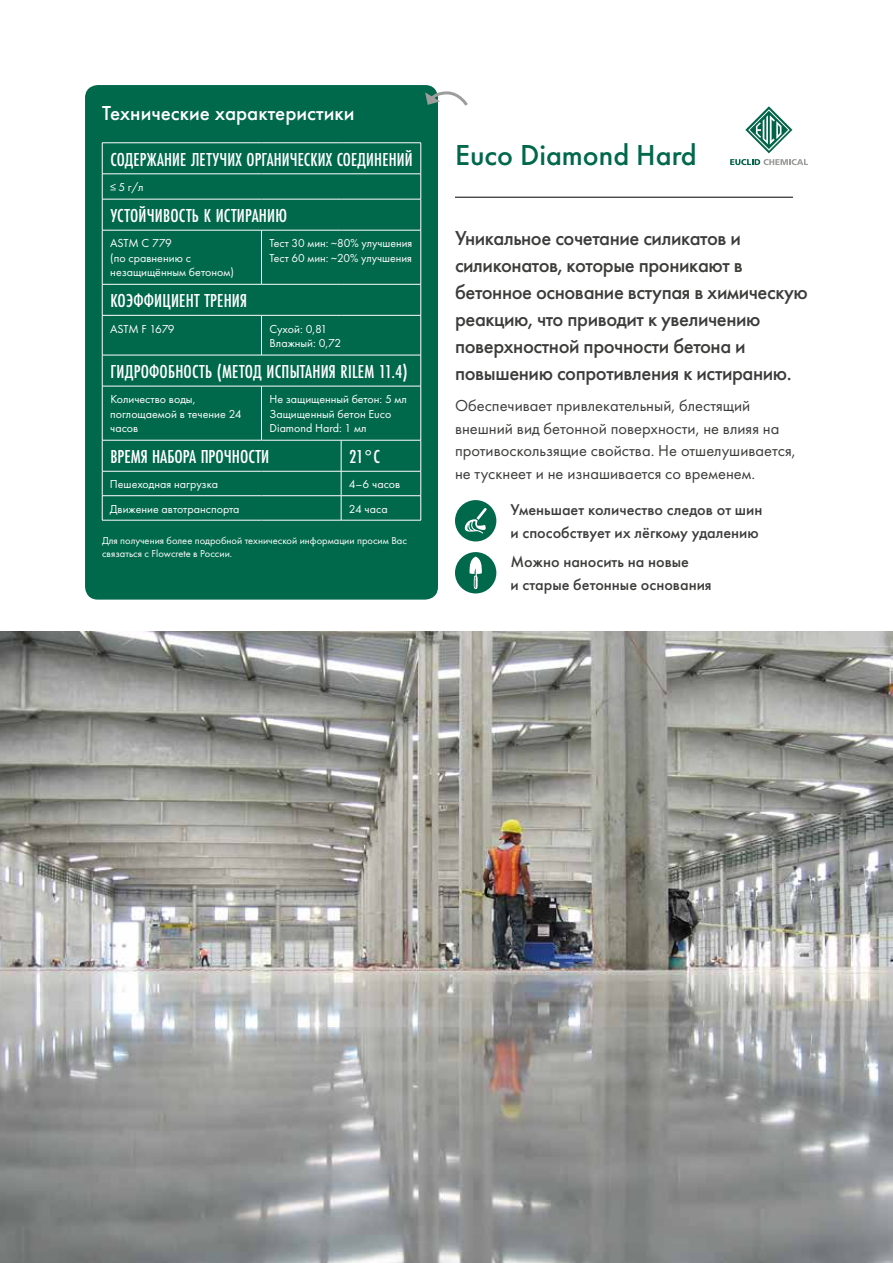
<style>
.page{position:relative;width:893px;height:1263px;background:#fff}
.page>*{position:absolute;margin:0;border:0;box-sizing:border-box;transform-origin:0 0}
.t1{font:500 30px "Futura PT";color:#00684b}
.t2{font:500 21px/27px "Futura PT";letter-spacing:-.02em;color:#3c3c3b}
.t3{font:500 21px "Futura PT";color:#fff}
.t4{font:500 19.5px "Futura PT Cond";letter-spacing:.01em;color:#fff}
.t5{font:16.5px/22.5px "Futura PT";color:#3c3c3b}
.t6{font:500 16.2px/23px "Futura PT";color:#3c3c3b}
.t7{font:12px/14.4px "Futura PT";color:#fff}
.t8{font:12px "Futura PT";letter-spacing:-.035em;color:#fff}
.t9{font:10.5px/12.6px "Futura PT";color:#fff}
</style>
<div class="page">
<div style="left:85px;top:85px;width:353px;height:515px;background:#00684b;border-radius:13px"></div>
<hr style="left:102px;top:143px;width:159px;height:1px;background:#fff">
<hr style="left:102px;top:143px;width:1px;height:31px;background:#fff">
<hr style="left:261px;top:143px;width:80px;height:1px;background:#fff">
<hr style="left:341px;top:143px;width:80px;height:1px;background:#fff">
<hr style="left:421px;top:143px;width:1px;height:31px;background:#fff">
<hr style="left:102px;top:174px;width:159px;height:1px;background:#fff">
<svg style="left:102px;top:174px;width:1px;height:25px"></svg>
<hr style="left:261px;top:174px;width:80px;height:1px;background:#fff">
<hr style="left:341px;top:174px;width:80px;height:1px;background:#fff">
<svg style="left:421px;top:174px;width:1px;height:25px"></svg>
<hr style="left:102px;top:199px;width:159px;height:1px;background:#fff">
<hr style="left:102px;top:199px;width:1px;height:31px;background:#fff">
<hr style="left:261px;top:199px;width:80px;height:1px;background:#fff">
<hr style="left:341px;top:199px;width:80px;height:1px;background:#fff">
<hr style="left:421px;top:199px;width:1px;height:31px;background:#fff">
<hr style="left:102px;top:230px;width:159px;height:1px;background:#fff">
<hr style="left:102px;top:230px;width:1px;height:54px;background:#fff">
<hr style="left:261px;top:230px;width:80px;height:1px;background:#fff">
<hr style="left:261px;top:230px;width:1px;height:54px;background:#fff">
<hr style="left:341px;top:230px;width:80px;height:1px;background:#fff">
<hr style="left:421px;top:230px;width:1px;height:54px;background:#fff">
<hr style="left:102px;top:284px;width:159px;height:1px;background:#fff">
<hr style="left:102px;top:284px;width:1px;height:31px;background:#fff">
<hr style="left:261px;top:284px;width:80px;height:1px;background:#fff">
<hr style="left:341px;top:284px;width:80px;height:1px;background:#fff">
<hr style="left:421px;top:284px;width:1px;height:31px;background:#fff">
<hr style="left:102px;top:315px;width:159px;height:1px;background:#fff">
<hr style="left:102px;top:315px;width:1px;height:40px;background:#fff">
<hr style="left:261px;top:315px;width:80px;height:1px;background:#fff">
<hr style="left:261px;top:315px;width:1px;height:40px;background:#fff">
<hr style="left:341px;top:315px;width:80px;height:1px;background:#fff">
<hr style="left:421px;top:315px;width:1px;height:40px;background:#fff">
<hr style="left:102px;top:355px;width:159px;height:1px;background:#fff">
<hr style="left:102px;top:355px;width:1px;height:31px;background:#fff">
<hr style="left:261px;top:355px;width:80px;height:1px;background:#fff">
<hr style="left:341px;top:355px;width:80px;height:1px;background:#fff">
<hr style="left:421px;top:355px;width:1px;height:31px;background:#fff">
<hr style="left:102px;top:386px;width:159px;height:1px;background:#fff">
<hr style="left:102px;top:386px;width:1px;height:54px;background:#fff">
<hr style="left:261px;top:386px;width:80px;height:1px;background:#fff">
<hr style="left:261px;top:386px;width:1px;height:54px;background:#fff">
<hr style="left:341px;top:386px;width:80px;height:1px;background:#fff">
<hr style="left:421px;top:386px;width:1px;height:54px;background:#fff">
<hr style="left:102px;top:440px;width:159px;height:1px;background:#fff">
<hr style="left:102px;top:440px;width:1px;height:31px;background:#fff">
<hr style="left:261px;top:440px;width:80px;height:1px;background:#fff">
<hr style="left:341px;top:440px;width:80px;height:1px;background:#fff">
<hr style="left:341px;top:440px;width:1px;height:31px;background:#fff">
<hr style="left:421px;top:440px;width:1px;height:31px;background:#fff">
<hr style="left:102px;top:471px;width:159px;height:1px;background:#fff">
<hr style="left:261px;top:471px;width:80px;height:1px;background:#fff">
<hr style="left:102px;top:495px;width:159px;height:1px;background:#fff">
<svg style="left:102px;top:471px;width:1px;height:49px"></svg>
<hr style="left:261px;top:495px;width:80px;height:1px;background:#fff">
<hr style="left:341px;top:495px;width:80px;height:1px;background:#fff">
<svg style="left:341px;top:472px;width:1px;height:48px"></svg>
<svg style="left:421px;top:471px;width:1px;height:49px"></svg>
<hr style="left:102px;top:520px;width:159px;height:1px;background:#fff">
<hr style="left:261px;top:520px;width:80px;height:1px;background:#fff">
<hr style="left:341px;top:520px;width:80px;height:1px;background:#fff">
<hr style="left:341px;top:471px;width:80px;height:1px;background:#fff">
<img style="left:0;top:631px;width:893px;height:632px">
<svg style="left:425px;top:90px;width:43px;height:16px"></svg>
<hr style="left:455px;top:197px;width:338px;height:1px;background:#000">
<div style="left:455px;top:500px;width:41px;height:41px;background:#00684b;border-radius:50%"></div>
<svg style="left:465px;top:508px;width:22px;height:25px"></svg>
<div style="left:455px;top:552px;width:41px;height:41px;background:#00684b;border-radius:50%"></div>
<svg style="left:469px;top:557px;width:13px;height:32px"></svg>
<svg style="left:745px;top:106px;width:47px;height:47px"></svg>
<svg style="left:730px;top:159px;width:78px;height:6px"></svg>
<h2 class="t3" style="left:102px;top:100px;width:254px">Технические характеристики</h2>
<h3 class="t4" style="left:110px;top:148px;width:304px">СОДЕРЖАНИЕ ЛЕТУЧИХ ОРГАНИЧЕСКИХ СОЕДИНЕНИЙ</h3>
<p class="t7" style="left:110px;top:180px;width:35px">≤ 5 г/л</p>
<h3 class="t4" style="left:110px;top:204px;width:178px">УСТОЙЧИВОСТЬ К ИСТИРАНИЮ</h3>
<p class="t7" style="left:110px;top:236px;width:125px">ASTM C 779<br>(по сравнению с незащищённым бетоном)</p>
<p class="t7" style="left:270px;top:236px;width:144px">Тест 30 мин: ~80% улучшения<br>Тест 60 мин: ~20% улучшения</p>
<h3 class="t4" style="left:110px;top:289px;width:138px">КОЭФФИЦИЕНТ ТРЕНИЯ</h3>
<p class="t8" style="left:110px;top:321px;width:66px">ASTM F 1679</p>
<p class="t7" style="left:270px;top:321px;width:73px">Сухой: 0,81<br>Влажный: 0,72</p>
<h3 class="t4" style="left:110px;top:360px;width:299px">ГИДРОФОБНОСТЬ (МЕТОД ИСПЫТАНИЯ RILEM 11.4)</h3>
<p class="t7" style="left:110px;top:392px;width:133px">Количество воды, поглощаемой в течение 24 часов</p>
<p class="t7" style="left:270px;top:392px;width:139px">Не защищенный бетон: 5 мл<br>Защищенный бетон Euco<br>Diamond Hard: 1 мл</p>
<h3 class="t4" style="left:110px;top:445px;width:160px">ВРЕМЯ НАБОРА ПРОЧНОСТИ</h3>
<h3 class="t4" style="left:349px;top:445px;width:32px">21°C</h3>
<p class="t7" style="left:110px;top:477px;width:110px">Пешеходная нагрузка</p>
<p class="t7" style="left:349px;top:477px;width:53px">4–6 часов</p>
<p class="t7" style="left:110px;top:501px;width:131px">Движение автотранспорта</p>
<p class="t7" style="left:349px;top:501px;width:40px">24 часа</p>
<p class="t9" style="left:102px;top:534px;width:306px">Для получения более подробной технической информации просим Вас связаться с Flowcrete в России.</p>
<h1 class="t1" style="left:455px;top:137px;width:243px">Euco Diamond Hard</h1>
<h2 class="t2" style="left:455px;top:225px;width:354px">Уникальное сочетание силикатов и силиконатов, которые проникают в бетонное основание вступая в химическую реакцию, что приводит к увеличению поверхностной прочности бетона и повышению сопротивления к истиранию.</h2>
<h3 class="t5" style="left:455px;top:394px;width:342px">Обеспечивает привлекательный, блестящий внешний вид бетонной поверхности, не влияя на противоскользящие свойства. Не отшелушивается, не тускнеет и не изнашивается со временем.</h3>
<h3 class="t6" style="left:510px;top:499px;width:253px">Уменьшает количество следов от шин и способствует их лёгкому удалению</h3>
<h3 class="t6" style="left:510px;top:551px;width:203px">Можно наносить на новые<br>и старые бетонные основания</h3>
</div>
